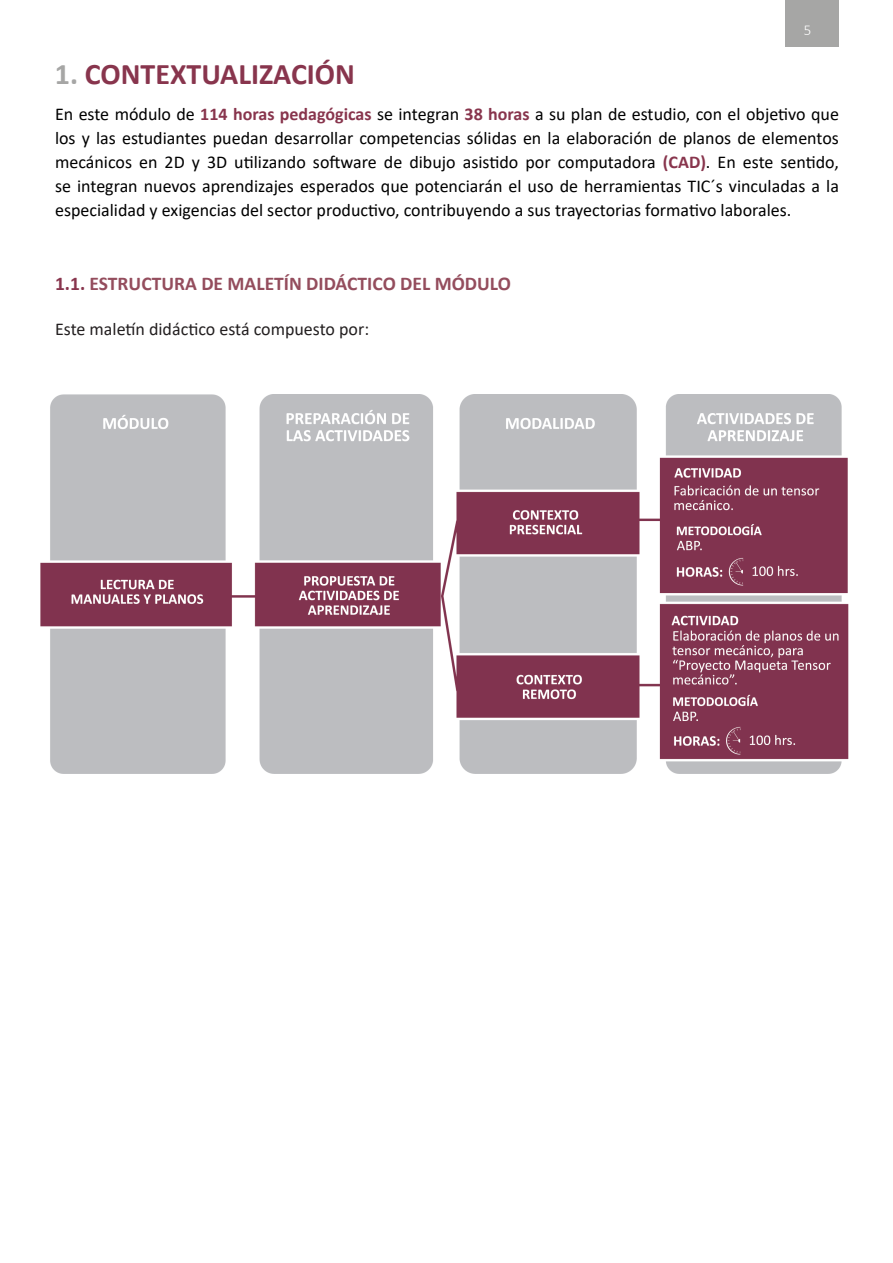
<style>
.page{position:relative;width:893px;height:1263px;background:#fff}
.page>*{position:absolute;margin:0;border:0;box-sizing:border-box;transform-origin:0 0}
.t1{font:700 30px "Calibri";color:#88354d}
.t2{font:700 19.5px "Calibri";color:#944d5d}
.t3{font:18px/24px "Calibri";color:#000;text-align:justify}
.t4{font:18px "Calibri";color:#231f20}
.t5{font:300 15px "Calibri";color:#fff}
.s1{color:#a6a6a5}
.s2{font-weight:700;color:#88354d}
.s3{color:#88354d}
</style>
<div class="page">
<div style="left:786px;top:0;width:53px;height:47px;background:#a6a6a5"></div>
<img style="left:40px;top:394px;width:809px;height:380px">
<p class="t1" style="left:55px;top:53px;width:302px"><span class="s1">1.</span> CONTEXTUALIZACIÓN</p>
<p class="t5" style="left:804px;top:21px;width:9px">5</p>
<p class="t3" style="left:55px;top:101px;width:785px">En este módulo de <span class="s2">114 horas pedagógicas</span> se integran <span class="s2">38 horas</span> a su plan de estudio, con el objetivo que los y las estudiantes puedan desarrollar competencias sólidas en la elaboración de planos de elementos mecánicos en 2D y 3D utilizando software de dibujo asistido por computadora <span class="s2">(CAD)</span>. En este sentido, se integran nuevos aprendizajes esperados que potenciarán el uso de herramientas TIC´s vinculadas a la especialidad y exigencias del sector productivo, contribuyendo a sus trayectorias formativo laborales.</p>
<p class="t2" style="left:55px;top:269px;width:457px"><span class="s3">1.1.</span> ESTRUCTURA DE MALETÍN DIDÁCTICO DEL MÓDULO</p>
<p class="t4" style="left:55px;top:317px;width:316px">Este maletín didáctico está compuesto por:</p>
</div>
